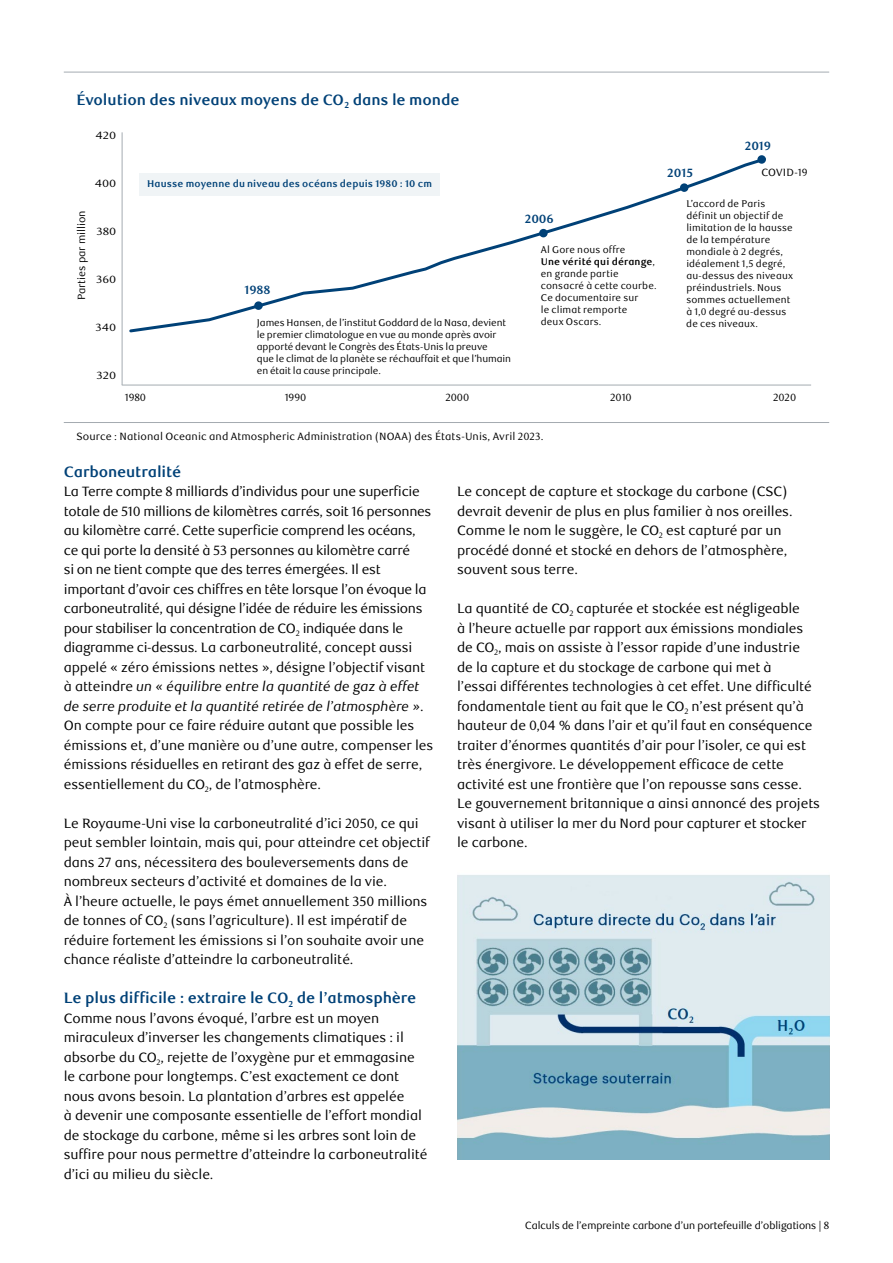
<style>
.page{position:relative;width:893px;height:1263px;background:#fff}
.page>*{position:absolute;margin:0;border:0;box-sizing:border-box;transform-origin:0 0}
.Factsheet__Body_Copy{font:700 15px "RBC Text";letter-spacing:-.01em;color:#004177}
.Chart_Table_Title_wi{font:700 15px "RBC Text";letter-spacing:-.005em;color:#004177}
.Factsheet__Body_Copy-2{font:13.5px/19.5px "RBC Text";letter-spacing:-.01em;color:#000}
._03_Body_copy{font:700 12px "RBC Text";letter-spacing:-.01em;color:#004177}
.Chart_Table_footnote{font:10.5px "RBC Text";letter-spacing:.01em;color:#000}
.t1{font:10.5px "RBC Display";color:#000}
._03_Body_copy-2{font:10.5px "RBC Text";letter-spacing:-.01em;color:#000}
._03_Body_copy-3{font:10.5px "RBC Text";letter-spacing:-.01em;color:#000;scale:1.15 1}
.Factsheet__Body_Copy-3{font:10.5px "RBC Text";letter-spacing:-.005em;color:#000}
.Factsheet__Body_Copy-4{font:9.75px/12px "RBC Text";letter-spacing:.005em;color:#000}
.Factsheet__Body_Copy-5{font:700 9.75px "RBC Text";letter-spacing:.01em;color:#004177}
.s1{font-weight:700}
.s2{font-style:italic}
</style>
<div class="page">
<hr style="left:64px;top:72px;width:765px;height:1px;background:#a4abb1">
<hr style="left:64px;top:422px;width:765px;height:1px;background:#a4abb1">
<img style="left:457px;top:875px;width:372px;height:284px">
<svg style="left:129px;top:160px;width:629px;height:173px"></svg>
<div style="left:254px;top:301px;width:9px;height:9px;background:#004177;border-radius:50%"></div>
<div style="left:539px;top:229px;width:9px;height:8px;background:#004177;border-radius:50%"></div>
<div style="left:680px;top:183px;width:8px;height:9px;background:#004177;border-radius:50%"></div>
<div style="left:757px;top:155px;width:9px;height:9px;background:#004177;border-radius:50%"></div>
<hr style="left:122px;top:385px;width:689px;height:1px;background:#a4abb1">
<hr style="left:122px;top:132px;width:1px;height:253px;background:#a4abb1">
<div style="left:140px;top:173px;width:300px;height:22px;background:#f0f4f6"></div>
<p class="Chart_Table_Title_wi" style="left:77px;top:91px;width:385px">Évolution des niveaux moyens de CO<sub>2</sub> dans le monde</p>
<p class="_03_Body_copy-3" style="left:95px;top:129px;width:20px">420</p>
<p class="_03_Body_copy-3" style="left:95px;top:177px;width:20px">400</p>
<p class="_03_Body_copy-2" style="left:75px;top:300px;width:91px;rotate:-90deg">Parties par million</p>
<p class="_03_Body_copy-3" style="left:97px;top:225px;width:19px">380</p>
<p class="_03_Body_copy-3" style="left:96px;top:273px;width:19px">360</p>
<p class="_03_Body_copy-3" style="left:95px;top:321px;width:20px">340</p>
<p class="_03_Body_copy-3" style="left:97px;top:369px;width:19px">320</p>
<p class="Factsheet__Body_Copy-5" style="left:147px;top:178px;width:286px">Hausse moyenne du niveau des océans depuis 1980 : 10 cm</p>
<p class="_03_Body_copy" style="left:244px;top:282px;width:28px">1988</p>
<p class="Factsheet__Body_Copy-4" style="left:257px;top:316px;width:256px">James Hansen, de l’institut Goddard de la Nasa, devient le premier climatologue en vue au monde après avoir apporté devant le Congrès des États-Unis la preuve<br>que le climat de la planète se réchauffait et que l’humain en était la cause principale.</p>
<p class="_03_Body_copy" style="left:525px;top:211px;width:30px">2006</p>
<p class="Factsheet__Body_Copy-4" style="left:541px;top:244px;width:117px">Al Gore nous offre<br><span class="s1">Une vérité qui dérange</span>, en grande partie consacré à cette courbe.<br>Ce documentaire sur<br>le climat remporte<br>deux Oscars.</p>
<p class="_03_Body_copy" style="left:667px;top:165px;width:27px">2015</p>
<p class="_03_Body_copy" style="left:745px;top:138px;width:28px">2019</p>
<p class="Factsheet__Body_Copy-3" style="left:761px;top:166px;width:48px">COVID-19</p>
<p class="Factsheet__Body_Copy-4" style="left:686px;top:198px;width:108px">L’accord de Paris définit un objectif de limitation de la hausse de la température mondiale à 2 degrés, idéalement 1,5 degré, au-dessus des niveaux préindustriels. Nous sommes actuellement à 1,0 degré au-dessus de ces niveaux.</p>
<p class="_03_Body_copy-2" style="left:125px;top:391px;width:23px">1980</p>
<p class="_03_Body_copy-2" style="left:285px;top:391px;width:23px">1990</p>
<p class="_03_Body_copy-2" style="left:445px;top:391px;width:25px">2000</p>
<p class="_03_Body_copy-2" style="left:610px;top:391px;width:23px">2010</p>
<p class="_03_Body_copy-2" style="left:773px;top:391px;width:25px">2020</p>
<p class="Chart_Table_footnote" style="left:77px;top:430px;width:468px">Source : National Oceanic and Atmospheric Administration (NOAA) des États-Unis, Avril 2023.</p>
<p class="Factsheet__Body_Copy" style="left:64px;top:463px;width:119px">Carboneutralité</p>
<p class="Factsheet__Body_Copy-2" style="left:64px;top:482px;width:371px">La Terre compte 8 milliards d’individus pour une superficie totale de 510 millions de kilomètres carrés, soit 16 personnes au kilomètre carré. Cette superficie comprend les océans, ce qui porte la densité à 53 personnes au kilomètre carré<br>si on ne tient compte que des terres émergées. Il est important d’avoir ces chiffres en tête lorsque l’on évoque la carboneutralité, qui désigne l’idée de réduire les émissions pour stabiliser la concentration de CO<sub>2</sub> indiquée dans le diagramme ci-dessus. La carboneutralité, concept aussi appelé « zéro émissions nettes », désigne l’objectif visant à atteindre <span class="s2">un « équilibre entre la quantité de gaz à effet de serre produite et la quantité retirée de l’atmosphère »</span>.<br>On compte pour ce faire réduire autant que possible les émissions et, d’une manière ou d’une autre, compenser les émissions résiduelles en retirant des gaz à effet de serre, essentiellement du CO<sub>2</sub>, de l’atmosphère.</p>
<p class="Factsheet__Body_Copy-2" style="left:64px;top:814px;width:367px">Le Royaume-Uni vise la carboneutralité d’ici 2050, ce qui peut sembler lointain, mais qui, pour atteindre cet objectif dans 27 ans, nécessitera des bouleversements dans de nombreux secteurs d’activité et domaines de la vie.<br>À l’heure actuelle, le pays émet annuellement 350 millions de tonnes of CO<sub>2</sub> (sans l’agriculture). Il est impératif de réduire fortement les émissions si l’on souhaite avoir une chance réaliste d’atteindre la carboneutralité.</p>
<p class="Factsheet__Body_Copy" style="left:64px;top:989px;width:354px">Le plus difficile : extraire le CO<sub>2</sub> de l’atmosphère</p>
<p class="Factsheet__Body_Copy-2" style="left:64px;top:1009px;width:365px">Comme nous l’avons évoqué, l’arbre est un moyen miraculeux d’inverser les changements climatiques : il absorbe du CO<sub>2</sub>, rejette de l’oxygène pur et emmagasine le carbone pour longtemps. C’est exactement ce dont nous avons besoin. La plantation d’arbres est appelée<br>à devenir une composante essentielle de l’effort mondial de stockage du carbone, même si les arbres sont loin de suffire pour nous permettre d’atteindre la carboneutralité d’ici au milieu du siècle.</p>
<p class="Factsheet__Body_Copy-2" style="left:457px;top:482px;width:337px">Le concept de capture et stockage du carbone (CSC) devrait devenir de plus en plus familier à nos oreilles.<br>Comme le nom le suggère, le CO<sub>2</sub> est capturé par un procédé donné et stocké en dehors de l’atmosphère, souvent sous terre.</p>
<p class="Factsheet__Body_Copy-2" style="left:457px;top:599px;width:364px">La quantité de CO<sub>2</sub> capturée et stockée est négligeable<br>à l’heure actuelle par rapport aux émissions mondiales de CO<sub>2</sub>, mais on assiste à l’essor rapide d’une industrie<br>de la capture et du stockage de carbone qui met à<br>l’essai différentes technologies à cet effet. Une difficulté fondamentale tient au fait que le CO<sub>2</sub> n’est présent qu’à hauteur de 0,04 % dans l’air et qu’il faut en conséquence traiter d’énormes quantités d’air pour l’isoler, ce qui est très énergivore. Le développement efficace de cette activité est une frontière que l’on repousse sans cesse.<br>Le gouvernement britannique a ainsi annoncé des projets visant à utiliser la mer du Nord pour capturer et stocker le carbone.</p>
<p class="t1" style="left:525px;top:1219px;width:305px">Calculs de l’empreinte carbone d’un portefeuille d’obligations | 8</p>
</div>
